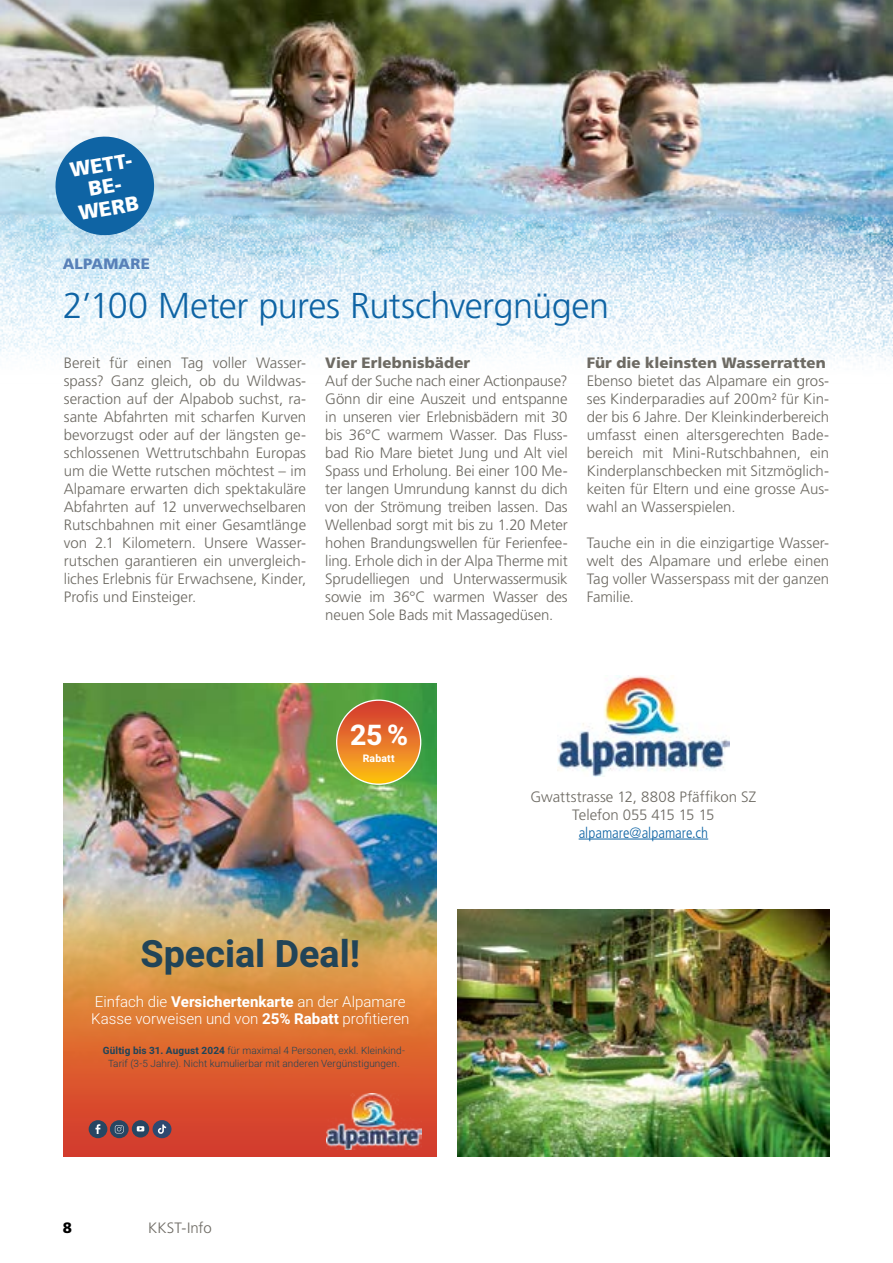
<style>
.page{position:relative;width:893px;height:1263px;background:#fff}
.page>*{position:absolute;margin:0;border:0;box-sizing:border-box;transform-origin:0 0}
.t1{font:700 37.65px "Heebo";color:#214458}
.t2{font:300 36px "Frutiger";letter-spacing:-.015em;color:#0f64a4}
.t3{font:700 28.5px "Heebo";color:#fff}
.t4{font:900 20.55px/21.9px "Frutiger";color:#fff;text-align:center}
.t5{font:300 15px/18px "Frutiger LT Std";letter-spacing:-.005em;color:#6d6a63;text-align:justify}
.t6{font:300 15px/17.5px "Heebo";color:#fff}
.t7{font:900 15px "Frutiger";letter-spacing:.005em;color:#6d6a63}
.t8{font:300 condensed 15px "Frutiger LT Std";color:#0f64a4}
.t9{font:900 15px "Frutiger";letter-spacing:.015em;color:#5780b8}
.t10{font:900 15px "Frutiger";color:#000}
.t11{font:700 10.5px "Heebo";letter-spacing:.015em;color:#fff}
.t12{font:300 10.05px/12.6px "Heebo";letter-spacing:.01em;color:#214458;text-align:center}
.s1{font-weight:700}
</style>
<div class="page">
<img style="left:0;top:0;width:893px;height:365px">
<img style="left:64px;top:684px;width:373px;height:177px">
<img style="left:64px;top:861px;width:373px;height:296px">
<div style="left:132px;top:1120px;width:17px;height:17px;background:#274662;border-radius:50%"></div>
<svg style="left:137px;top:1126px;width:7px;height:5px"></svg>
<div style="left:89px;top:1120px;width:18px;height:18px;background:#274662;border-radius:50%"></div>
<svg style="left:95px;top:1124px;width:5px;height:10px"></svg>
<svg style="left:110px;top:1120px;width:19px;height:18px"></svg>
<svg style="left:115px;top:1125px;width:9px;height:8px"></svg>
<div style="left:153px;top:1120px;width:18px;height:18px;background:#2e4970;border-radius:50%"></div>
<svg style="left:158px;top:1124px;width:8px;height:10px"></svg>
<svg style="left:337px;top:700px;width:84px;height:84px;background:#e87d2d"></svg>
<img style="left:327px;top:1093px;width:94px;height:56px">
<img style="left:458px;top:909px;width:371px;height:248px">
<img style="left:558px;top:676px;width:171px;height:100px">
<hr style="left:579px;top:839px;width:129px;height:1px;background:#0f64a4">
<svg style="left:52px;top:133px;width:106px;height:106px;background:#4c8dbd"></svg>
<h3 class="t4" style="left:68px;top:159px;width:67px;rotate:-10deg">WETT-<br>BE-<br>WERB</h3>
<p class="t9" style="left:63px;top:255px;width:89px">ALPAMARE</p>
<h2 class="t2" style="left:63px;top:285px;width:548px">2’100 Meter pures Rutschvergnügen</h2>
<p class="t7" style="left:325px;top:354px;width:146px">Vier Erlebnisbäder</p>
<p class="t5" style="left:325px;top:372px;width:244px">Auf der Suche nach einer Actionpause?<br>Gönn dir eine Auszeit und entspanne in unseren vier Erlebnisbädern mit 30 bis 36°C warmem Wasser. Das Fluss&shy;bad Rio Mare bietet Jung und Alt viel Spass und Erholung. Bei einer 100 Me&shy;ter langen Umrundung kannst du dich von der Strömung treiben lassen. Das Wellenbad sorgt mit bis zu 1.20 Meter hohen Brandungswellen für Ferienfee&shy;ling. Erhole dich in der Alpa Therme mit Sprudelliegen und Unterwassermusik sowie im 36°C warmen Wasser des neuen Sole Bads mit Massagedüsen.</p>
<p class="t5" style="left:64px;top:354px;width:244px">Bereit für einen Tag voller Wasser&shy;spass? Ganz gleich, ob du Wildwas&shy;seraction auf der Alpabob suchst, ra&shy;sante Abfahrten mit scharfen Kurven bevorzugst oder auf der längsten ge&shy;schlossenen Wettrutschbahn Europas um die Wette rutschen möchtest – im Alpamare erwarten dich spektakuläre Abfahrten auf 12 unverwechselbaren Rutschbahnen mit einer Gesamtlänge von 2.1 Kilometern. Unsere Wasser&shy;rutschen garantieren ein unvergleich&shy;liches Erlebnis für Erwachsene, Kinder, Profis und Einsteiger.</p>
<p class="t7" style="left:587px;top:354px;width:240px">Für die kleinsten Wasserratten</p>
<p class="t5" style="left:587px;top:372px;width:244px">Ebenso bietet das Alpamare ein gros&shy;ses Kinderparadies auf 200m² für Kin&shy;der bis 6 Jahre. Der Kleinkinderbereich umfasst einen altersgerechten Bade&shy;bereich mit Mini-Rutschbahnen, ein Kinderplanschbecken mit Sitzmöglich&shy;keiten für Eltern und eine grosse Aus&shy;wahl an Wasserspielen.</p>
<p class="t5" style="left:587px;top:534px;width:244px">Tauche ein in die einzigartige Wasser&shy;welt des Alpamare und erlebe einen Tag voller Wasserspass mit der ganzen Familie.</p>
<h3 class="t3" style="left:350px;top:715px;width:60px">25%</h3>
<p class="t11" style="left:363px;top:751px;width:33px">Rabatt</p>
<h1 class="t1" style="left:141px;top:927px;width:221px">Special Deal!</h1>
<p class="t6" style="left:91px;top:992px;width:320px">Einfach die <span class="s1">Versichertenkarte</span> an der Alpamare<br>Kasse vorweisen und von <span class="s1">25% Rabatt</span> profitieren</p>
<p class="t12" style="left:103px;top:1044px;width:304px"><span class="s1">Gültig bis 31. August 2024</span> für maximal 4 Personen, exkl. Kleinkind-<br>Tarif (3-5 Jahre). Nicht kumulierbar mit anderen Vergünstigungen.</p>
<p class="t10" style="left:63px;top:1219px;width:11px">8</p>
<p class="t5" style="left:148px;top:1219px;width:65px">KKST-Info</p>
<p class="t5" style="left:530px;top:787px;width:227px;text-align:center">Gwattstrasse 12, 8808 Pfäffikon SZ<br>Telefon 055 415 15 15</p>
<p class="t8" style="left:579px;top:824px;width:131px">alpamare@alpamare.ch</p>
</div>
